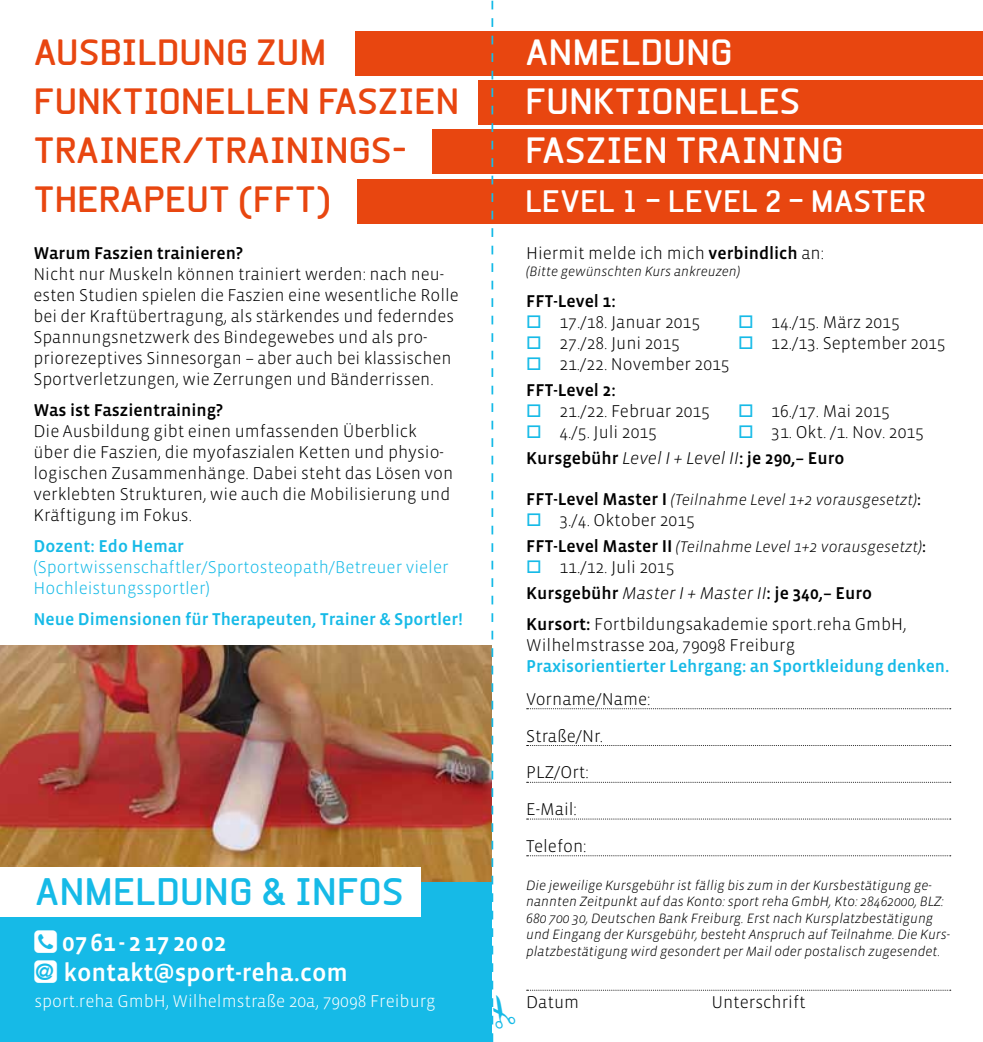
<style>
.page{position:relative;width:983px;height:1042px;background:#fff}
.page>*{position:absolute;margin:0;border:0;box-sizing:border-box;transform-origin:0 0}
.t1{font:700 36.75px "Beta Sans";letter-spacing:-.005em;color:#16bae7}
.t2{font:700 35px/49px "Beta Sans";letter-spacing:-.01em;color:#e84610}
.t3{font:700 35px/49px "Beta Sans";letter-spacing:-.005em;color:#fff}
.t4{font:700 29.75px "Beta Sans";letter-spacing:-.005em;color:#fff}
.t5{font:25.2px/29.8px "Vista Sans Med";color:#fff}
.t6{font:300 17.5px/21px "Vista Sans";color:#000}
.t7{font:17.5px "Vista Sans Med";color:#000}
.t8{font:17.5px "Vista Sans Med";color:#16bae7}
.t9{font:300 17.5px/21px "Vista Sans";color:#16bae7}
.t10{font:300 17.5px "Vista Sans";color:#fff}
.t11{font:italic 300 15.75px "Vista Sans";color:#000}
.t12{font:italic 300 13.83px/16.6px "Vista Sans";letter-spacing:-.005em;color:#000}
.s1{font-family:"Helvetica 67";font-weight:500;font-stretch:condensed;font-size:22.93px;color:#16bae7}
.s2{font-family:"Vista Sans Med";font-weight:400}
.s3{color:#16bae7}
.s4{font-family:"Vista Sans";font-weight:300;font-style:italic}
.s5{font-family:"Vista Sans Med";font-weight:400;font-style:normal;font-size:17.5px}
.s6{font-family:"Vista Sans Med";font-weight:400;font-style:normal}
</style>
<div class="page">
<img style="left:0;top:645px;width:488px;height:237px">
<svg style="left:526px;top:708px;width:424px;height:1px"></svg>
<svg style="left:526px;top:745px;width:424px;height:1px"></svg>
<svg style="left:526px;top:782px;width:424px;height:1px"></svg>
<svg style="left:526px;top:818px;width:424px;height:1px"></svg>
<svg style="left:526px;top:855px;width:424px;height:1px"></svg>
<svg style="left:526px;top:990px;width:424px;height:1px"></svg>
<div style="left:0;top:882px;width:491px;height:160px;background:#16bae7"></div>
<div style="left:355px;top:31px;width:627px;height:44px;background:#e84610"></div>
<div style="left:478px;top:80px;width:504px;height:45px;background:#e84610"></div>
<div style="left:432px;top:129px;width:550px;height:45px;background:#e84610"></div>
<div style="left:357px;top:179px;width:625px;height:44px;background:#e84610"></div>
<div style="left:0;top:867px;width:420px;height:49px;background:#fff"></div>
<svg style="left:488px;top:0;width:29px;height:1042px"></svg>
<h2 class="t2" style="left:33px;top:28px;width:427px">AUSBILDUNG ZUM<br>FUNKTIONELLEN FASZIEN<br>TRAINER/TRAININGS-<br>THERAPEUT (FFT)</h2>
<h2 class="t3" style="left:525px;top:28px;width:320px">ANMELDUNG<br>FUNKTIONELLES<br>FASZIEN TRAINING</h2>
<h3 class="t4" style="left:525px;top:184px;width:403px">LEVEL 1 – LEVEL 2 – MASTER</h3>
<p class="t7" style="left:33px;top:245px;width:211px">Warum Faszien trainieren?</p>
<p class="t6" style="left:33px;top:264px;width:426px">Nicht nur Muskeln können trainiert werden: nach neu&shy;esten Studien spielen die Faszien eine wesentliche Rolle bei der Kraftübertragung, als stärkendes und federndes Spannungsnetzwerk des Bindegewebes und als pro&shy;priorezeptives Sinnesorgan – aber auch bei klassischen Sportverletzungen, wie Zerrungen und Bänderrissen.</p>
<p class="t7" style="left:33px;top:401px;width:191px">Was ist Faszientraining?</p>
<p class="t6" style="left:33px;top:421px;width:421px">Die Ausbildung gibt einen umfassenden Überblick über die Faszien, die myofaszialen Ketten und physio&shy;logischen Zusammenhänge. Dabei steht das Lösen von verklebten Strukturen, wie auch die Mobilisierung und Kräftigung im Fokus.</p>
<p class="t8" style="left:33px;top:537px;width:152px">Dozent: Edo Hemar</p>
<p class="t9" style="left:33px;top:557px;width:416px">(Sportwissenschaftler/Sportosteopath/Betreuer vieler<br>Hochleistungssportler)</p>
<p class="t8" style="left:33px;top:610px;width:430px">Neue Dimensionen für Therapeuten, Trainer &amp; Sportler!</p>
<h1 class="t1" style="left:35px;top:870px;width:370px">ANMELDUNG &amp; INFOS</h1>
<h3 class="t5" style="left:36px;top:928px;width:314px;text-indent:26px">0761-2172002<br><span class="s1">@</span> kontakt@sport-reha.com</h3>
<p class="t10" style="left:34px;top:992px;width:403px">sport.reha GmbH, Wilhelmstraße 20a, 79098 Freiburg</p>
<p class="t6" style="left:526px;top:243px;width:299px">Hiermit melde ich mich <span class="s2">verbindlich</span> an:</p>
<p class="t12" style="left:526px;top:263px;width:215px">(Bitte gewünschten Kurs ankreuzen)</p>
<p class="t7" style="left:526px;top:292px;width:91px">FFT-Level 1:</p>
<p class="t6" style="left:526px;top:312px;width:175px"><span class="s3">□</span> 17./18. Januar 2015</p>
<p class="t6" style="left:738px;top:312px;width:163px"><span class="s3">□</span> 14./15. März 2015</p>
<p class="t6" style="left:526px;top:333px;width:155px"><span class="s3">□</span> 27./28. Juni 2015</p>
<p class="t6" style="left:738px;top:333px;width:209px"><span class="s3">□</span> 12./13. September 2015</p>
<p class="t6" style="left:526px;top:354px;width:205px"><span class="s3">□</span> 21./22. November 2015</p>
<p class="t7" style="left:526px;top:381px;width:91px">FFT-Level 2:</p>
<p class="t6" style="left:526px;top:401px;width:185px"><span class="s3">□</span> 21./22. Februar 2015</p>
<p class="t6" style="left:738px;top:401px;width:153px"><span class="s3">□</span> 16./17. Mai 2015</p>
<p class="t6" style="left:526px;top:422px;width:132px"><span class="s3">□</span> 4./5. Juli 2015</p>
<p class="t6" style="left:738px;top:422px;width:187px"><span class="s3">□</span> 31. Okt. /1. Nov. 2015</p>
<p class="t7" style="left:526px;top:449px;width:320px">Kursgebühr <span class="s4">Level I + Level II</span>: je 290,– Euro</p>
<p class="t11" style="left:526px;top:491px;width:396px"><span class="s5">FFT-Level Master I</span> (Teilnahme Level 1+2 vorausgesetzt)<span class="s6">:</span></p>
<p class="t6" style="left:526px;top:510px;width:170px"><span class="s3">□</span> 3./4. Oktober 2015</p>
<p class="t11" style="left:526px;top:538px;width:401px"><span class="s5">FFT-Level Master II</span> (Teilnahme Level 1+2 vorausgesetzt)<span class="s6">:</span></p>
<p class="t6" style="left:526px;top:557px;width:150px"><span class="s3">□</span> 11./12. Juli 2015</p>
<p class="t7" style="left:526px;top:584px;width:347px">Kursgebühr <span class="s4">Master I + Master II</span>: je 340,– Euro</p>
<p class="t6" style="left:526px;top:613px;width:382px"><span class="s2">Kursort:</span> Fortbildungsakademie sport.reha GmbH,<br>Wilhelmstrasse 20a, 79098 Freiburg</p>
<p class="t8" style="left:526px;top:657px;width:424px">Praxisorientierter Lehrgang: an Sportkleidung denken.</p>
<p class="t6" style="left:526px;top:681px;width:126px;line-height:36.8px">Vorname/Name:<br>Straße/Nr.<br>PLZ/Ort:<br>E-Mail:<br>Telefon:</p>
<p class="t12" style="left:526px;top:877px;width:425px">Die jeweilige Kursgebühr ist fällig bis zum in der Kursbestätigung ge&shy;nannten Zeitpunkt auf das Konto: sport reha GmbH, Kto: 28462000, BLZ:<br>680 700 30, Deutschen Bank Freiburg. Erst nach Kursplatzbestätigung und Eingang der Kursgebühr, besteht Anspruch auf Teilnahme. Die Kurs&shy;platzbestätigung wird gesondert per Mail oder postalisch zugesendet.</p>
<p class="t6" style="left:526px;top:992px;width:54px">Datum</p>
<p class="t6" style="left:711px;top:992px;width:96px">Unterschrift</p>
</div>
